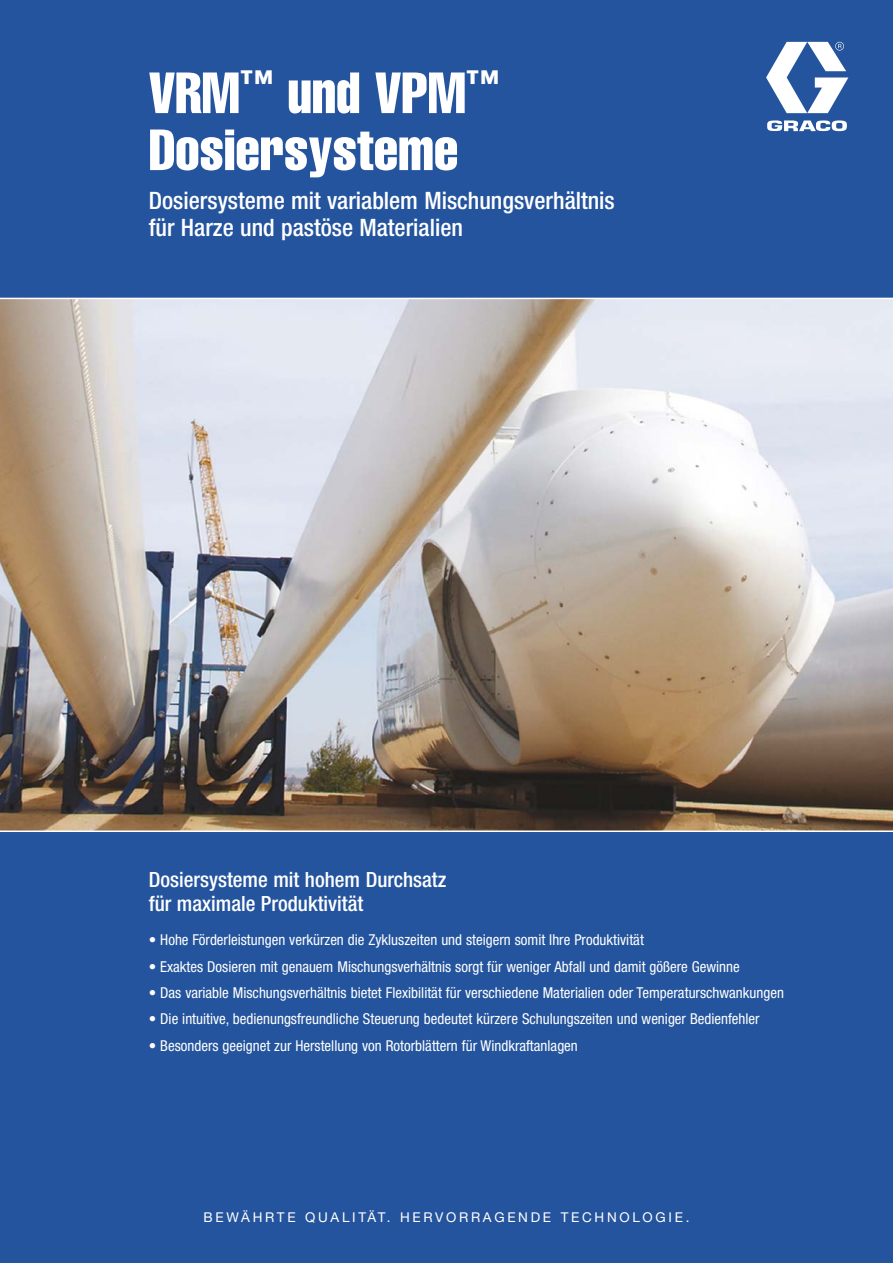
<style>
.page{position:relative;width:893px;height:1263px;background:#24549d}
.page>*{position:absolute;margin:0;border:0;box-sizing:border-box;transform-origin:0 0}
.t1{font:57px/57px "Helvetica LT Std Comp";color:#fff}
.t2{font:500 condensed 24px/27px "Helvetica Neue LT Std";color:#fff}
.t3{font:500 condensed 21px/24px "Helvetica Neue LT Std";color:#fff}
.t4{font:condensed 15px "Helvetica Neue LT Std";color:#fff}
.t5{font:13.5px "Helvetica Neue LT Std";letter-spacing:.2em;color:#fff}
</style>
<div class="page">
<svg style="left:766px;top:42px;width:82px;height:71px"></svg>
<svg style="left:767px;top:120px;width:80px;height:11px"></svg>
<img style="left:0;top:299px;width:893px;height:531px">
<hr style="left:0;top:298px;width:893px;height:1px;background:#fff">
<hr style="left:0;top:830px;width:893px;height:2px;background:#fff">
<h1 class="t1" style="left:149px;top:71px;width:352px">VRM<sup>™</sup> und VPM<sup>™<br></sup>Dosiersysteme</h1>
<h2 class="t2" style="left:149px;top:189px;width:468px">Dosiersysteme mit variablem Mischungsverhältnis für Harze und pastöse Materialien</h2>
<h3 class="t3" style="left:149px;top:870px;width:299px">Dosiersysteme mit hohem Durchsatz für maximale Produktivität</h3>
<p class="t4" style="left:149px;top:934px;width:497px">• Hohe Förderleistungen verkürzen die Zykluszeiten und steigern somit Ihre Produktivität</p>
<p class="t4" style="left:149px;top:961px;width:592px">• Exaktes Dosieren mit genauem Mischungsverhältnis sorgt für weniger Abfall und damit gößere Gewinne</p>
<p class="t4" style="left:149px;top:987px;width:637px">• Das variable Mischungsverhältnis bietet Flexibilität für verschiedene Materialien oder Temperaturschwankungen</p>
<p class="t4" style="left:149px;top:1014px;width:612px">• Die intuitive, bedienungsfreundliche Steuerung bedeutet kürzere Schulungszeiten und weniger Bedienfehler</p>
<p class="t4" style="left:149px;top:1040px;width:431px">• Besonders geeignet zur Herstellung von Rotorblättern für Windkraftanlagen</p>
<p class="t5" style="left:204px;top:1212px;width:487px">BEWÄHRTE QUALITÄT. HERVORRAGENDE TECHNOLOGIE.</p>
</div>
